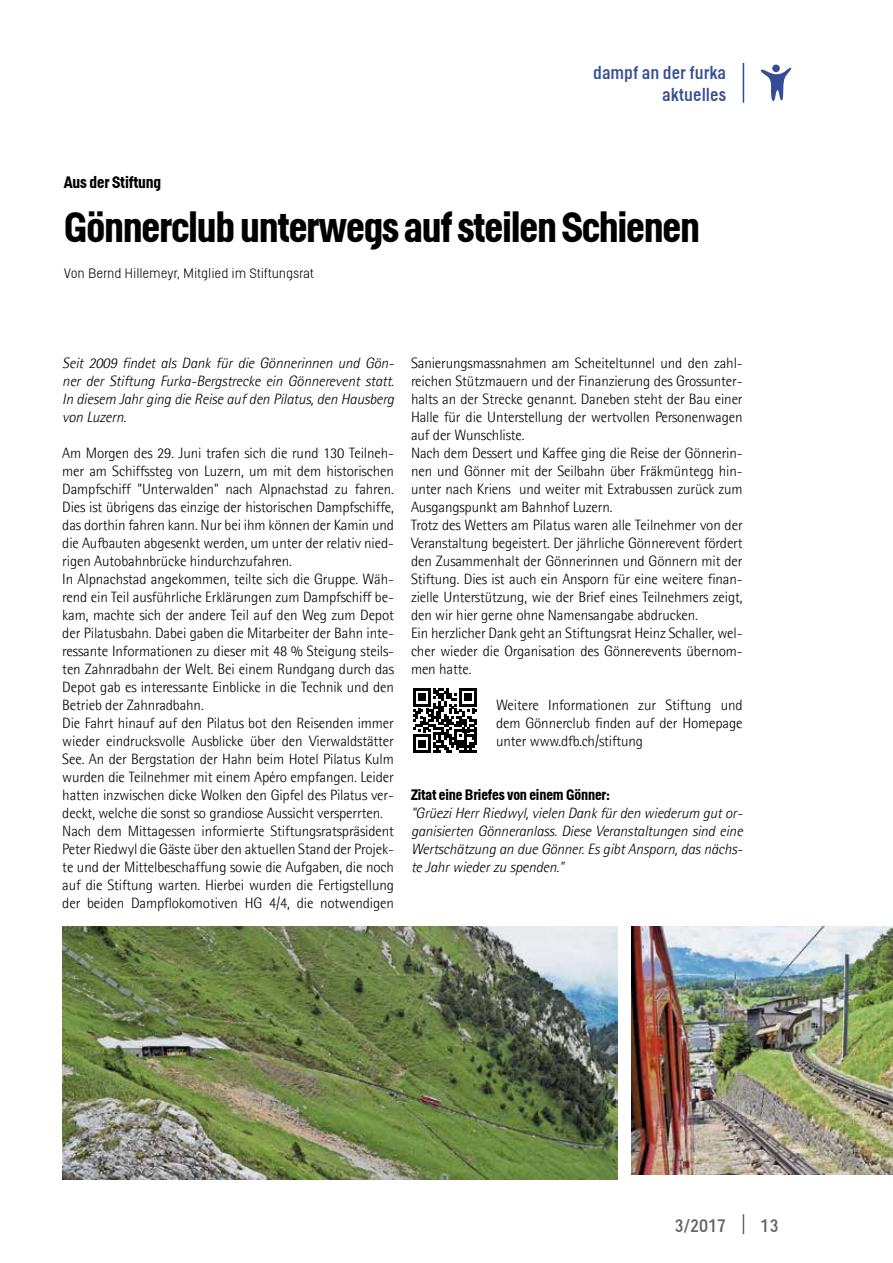
<style>
.page{position:relative;width:893px;height:1263px;background:#fff}
.page>*{position:absolute;margin:0;border:0;box-sizing:border-box;transform-origin:0 0}
.t1{font:700 42px "Helsinki";letter-spacing:-.03em;color:#000}
.t2{font:18px/21.6px "Helsinki";color:#364d95;text-align:right}
.t3{font:18px "Helsinki";color:#000}
.t4{font:700 16.5px "Helsinki";letter-spacing:-.01em;color:#000}
.t5{font:300 15px/18px "Agfa Rotis Semisans";letter-spacing:-.01em;color:#000}
.t6{font:italic 300 15px/18px "Agfa Rotis Semisans";letter-spacing:-.01em;color:#000;text-align:justify}
.t7{font:700 15px "Helsinki";letter-spacing:-.01em;color:#000}
.t8{font:300 13.5px "Helsinki";letter-spacing:-.01em;color:#000}
</style>
<div class="page">
<svg style="left:760px;top:65px;width:32px;height:36px"></svg>
<hr style="left:743px;top:63px;width:1px;height:40px;background:#364d95">
<svg style="left:743px;top:1214px;width:1px;height:20px"></svg>
<img style="left:631px;top:926px;width:262px;height:248px">
<img style="left:62px;top:926px;width:555px;height:253px">
<svg style="left:413px;top:688px;width:64px;height:65px"></svg>
<p class="t2" style="left:593px;top:61px;width:134px">dampf an der furka aktuelles</p>
<p class="t4" style="left:64px;top:172px;width:99px">Aus der Stiftung</p>
<h1 class="t1" style="left:64px;top:202px;width:638px">Gönnerclub unterwegs auf steilen Schienen</h1>
<p class="t8" style="left:64px;top:265px;width:252px">Von Bernd Hillemeyr, Mitglied im Stiftungsrat</p>
<p class="t6" style="left:62px;top:354px;width:333px">Seit 2009 findet als Dank für die Gönnerinnen und Gön&shy;ner der Stiftung Furka-Bergstrecke ein Gönnerevent statt.<br>In diesem Jahr ging die Reise auf den Pilatus, den Hausberg von Luzern.</p>
<p class="t5" style="left:62px;top:444px;width:333px">Am Morgen des 29. Juni trafen sich die rund 130 Teilneh&shy;mer am Schiffssteg von Luzern, um mit dem historischen Dampfschiff "Unterwalden" nach Alpnachstad zu fahren.<br>Dies ist übrigens das einzige der historischen Dampfschiffe, das dorthin fahren kann. Nur bei ihm können der Kamin und die Aufbauten abgesenkt werden, um unter der relativ nied&shy;rigen Autobahnbrücke hindurchzufahren.<br>In Alpnachstad angekommen, teilte sich die Gruppe. Wäh&shy;rend ein Teil ausführliche Erklärungen zum Dampfschiff be&shy;kam, machte sich der andere Teil auf den Weg zum Depot der Pilatusbahn. Dabei gaben die Mitarbeiter der Bahn inte&shy;ressante Informationen zu dieser mit 48 % Steigung steils&shy;ten Zahnradbahn der Welt. Bei einem Rundgang durch das Depot gab es interessante Einblicke in die Technik und den Betrieb der Zahnradbahn.<br>Die Fahrt hinauf auf den Pilatus bot den Reisenden immer wieder eindrucksvolle Ausblicke über den Vierwaldstätter See. An der Bergstation der Hahn beim Hotel Pilatus Kulm wurden die Teilnehmer mit einem Apéro empfangen. Leider hatten inzwischen dicke Wolken den Gipfel des Pilatus ver&shy;deckt, welche die sonst so grandiose Aussicht versperrten.<br>Nach dem Mittagessen informierte Stiftungsratspräsident Peter Riedwyl die Gäste über den aktuellen Stand der Projek&shy;te und der Mittelbeschaffung sowie die Aufgaben, die noch auf die Stiftung warten. Hierbei wurden die Fertigstellung der beiden Dampflokomotiven HG 4/4, die notwendigen</p>
<p class="t5" style="left:411px;top:354px;width:333px">Sanierungsmassnahmen am Scheiteltunnel und den zahl&shy;reichen Stützmauern und der Finanzierung des Grossunter&shy;halts an der Strecke genannt. Daneben steht der Bau einer Halle für die Unterstellung der wertvollen Personenwagen auf der Wunschliste.<br>Nach dem Dessert und Kaffee ging die Reise der Gönnerin&shy;nen und Gönner mit der Seilbahn über Fräkmüntegg hin&shy;unter nach Kriens und weiter mit Extrabussen zurück zum Ausgangspunkt am Bahnhof Luzern.<br>Trotz des Wetters am Pilatus waren alle Teilnehmer von der Veranstaltung begeistert. Der jährliche Gönnerevent fördert den Zusammenhalt der Gönnerinnen und Gönnern mit der Stiftung. Dies ist auch ein Ansporn für eine weitere finan&shy;zielle Unterstützung, wie der Brief eines Teilnehmers zeigt, den wir hier gerne ohne Namensangabe abdrucken.<br>Ein herzlicher Dank geht an Stiftungsrat Heinz Schaller, wel&shy;cher wieder die Organisation des Gönnerevents übernom&shy;men hatte.</p>
<p class="t5" style="left:496px;top:696px;width:248px;text-align:justify">Weitere Informationen zur Stiftung und dem Gönnerclub finden auf der Homepage unter www.dfb.ch/stiftung</p>
<p class="t7" style="left:411px;top:786px;width:201px">Zitat eine Briefes von einem Gönner:</p>
<p class="t6" style="left:411px;top:804px;width:333px">"Grüezi Herr Riedwyl, vielen Dank für den wiederum gut or&shy;ganisierten Gönneranlass. Diese Veranstaltungen sind eine Wertschätzung an due Gönner. Es gibt Ansporn, das nächs&shy;te Jahr wieder zu spenden."</p>
<p class="t3" style="left:674px;top:1215px;width:53px">3/2017</p>
<p class="t3" style="left:761px;top:1215px;width:19px">13</p>
</div>
